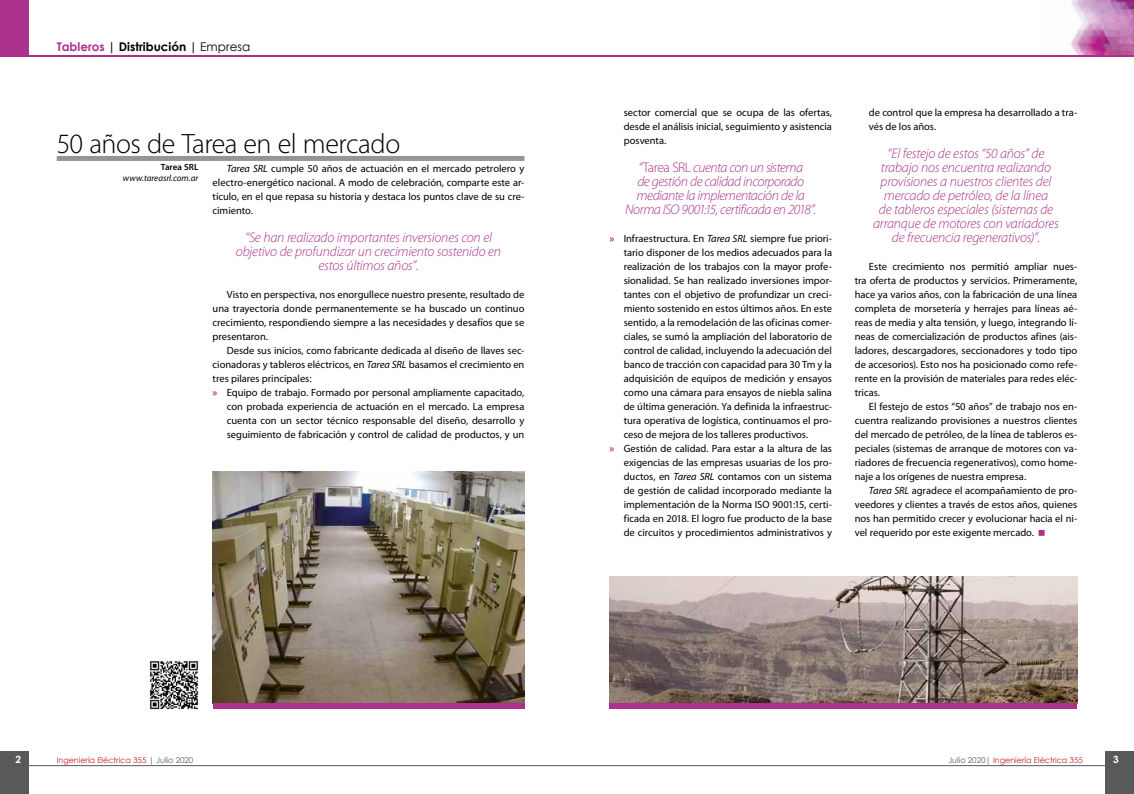
<style>
.page{position:relative;width:1134px;height:794px;background:#fff}
.page>*{position:absolute;margin:0;border:0;box-sizing:border-box;transform-origin:0 0}
.t1{font:300 28px "Myriad Pro";letter-spacing:-.02em;color:#000}
.t2{font:italic 300 14px/14px "Myriad Pro";letter-spacing:-.02em;color:#ac318c;text-align:center}
.t3{font:700 12px "Century Gothic";color:#000}
.t4{font:10.5px/14px "Myriad Pro";letter-spacing:-.005em;color:#000;text-align:justify}
.t5{font:700 10px "Century Gothic";color:#fff}
.t6{font:italic 9px "Myriad Pro";color:#000}
.t7{font:600 9px "Myriad Pro";letter-spacing:.005em;color:#000}
.t8{font:8px "Century Gothic";color:#c61d23}
.s1{color:#ac318c}
.s2{font-weight:400}
.s3{font-style:italic}
.s4{font-weight:700;color:#ac318c}
.s5{font-style:normal}
.s6{color:#58595b}
</style>
<div class="page">
<div style="left:0;top:751px;width:28px;height:43px;background:#58595b"></div>
<hr style="left:0;top:765px;width:567px;height:1px;background:#58595b">
<hr style="left:567px;top:765px;width:567px;height:1px;background:#58595b">
<div style="left:1106px;top:751px;width:28px;height:43px;background:#58595b"></div>
<img style="left:1070px;top:0;width:64px;height:55px">
<hr style="left:567px;top:55px;width:567px;height:2px;background:#ac318c">
<div style="left:0;top:0;width:28px;height:57px;background:#ac318c"></div>
<hr style="left:0;top:55px;width:567px;height:2px;background:#ac318c">
<div style="left:57px;top:156px;width:467px;height:5px;background:#939598"></div>
<img style="left:149px;top:661px;width:50px;height:49px">
<img style="left:213px;top:472px;width:311px;height:231px">
<div style="left:213px;top:703px;width:311px;height:6px;background:#ac318c"></div>
<img style="left:609px;top:576px;width:468px;height:127px">
<div style="left:609px;top:703px;width:468px;height:6px;background:#ac318c"></div>
<p class="t3" style="left:57px;top:38px;width:195px"><span class="s1">Tableros</span> | Distribución | <span class="s2">Empresa</span></p>
<h1 class="t1" style="left:57px;top:128px;width:345px">50 años de Tarea en el mercado</h1>
<p class="t4" style="left:213px;top:162px;width:313px;text-indent:14px"><span class="s3">Tarea SRL</span> cumple 50 años de actuación en el mercado petrolero y electro-energético nacional. A modo de celebración, comparte este ar&shy;tículo, en el que repasa su historia y destaca los puntos clave de su cre&shy;cimiento.</p>
<h2 class="t2" style="left:236px;top:231px;width:267px">“Se han realizado importantes inversiones con el objetivo de profundizar un crecimiento sostenido en estos últimos años”.</h2>
<p class="t4" style="left:213px;top:288px;width:313px;text-indent:14px">Visto en perspectiva, nos enorgullece nuestro presente, resultado de una trayectoria donde permanentemente se ha buscado un continuo crecimiento, respondiendo siempre a las necesidades y desafíos que se presentaron.</p>
<p class="t4" style="left:227px;top:344px;width:299px">Desde sus inicios, como fabricante dedicada al diseño de llaves sec-</p>
<p class="t4" style="left:213px;top:358px;width:313px">cionadoras y tableros eléctricos, en <span class="s3">Tarea SRL</span> basamos el crecimiento en</p>
<p class="t4" style="left:213px;top:372px;width:100px">tres pilares principales:</p>
<p class="t4" style="left:213px;top:386px;width:313px"><span class="s4">»</span> Equipo de trabajo. Formado por personal ampliamente capacitado,</p>
<p class="t4" style="left:227px;top:400px;width:299px">con probada experiencia de actuación en el mercado. La empresa</p>
<p class="t4" style="left:227px;top:414px;width:299px">cuenta con un sector técnico responsable del diseño, desarrollo y</p>
<p class="t4" style="left:227px;top:428px;width:299px">seguimiento de fabricación y control de calidad de productos, y un</p>
<p class="t7" style="left:161px;top:162px;width:39px">Tarea SRL</p>
<p class="t6" style="left:123px;top:173px;width:77px">www.tareasrl.com.ar</p>
<p class="t4" style="left:624px;top:106px;width:210px">sector comercial que se ocupa de las ofertas, desde el análisis inicial, seguimiento y asistencia posventa.</p>
<h2 class="t2" style="left:625px;top:161px;width:193px">“<span class="s5">Tarea SRL</span> cuenta con un sistema<br>de gestión de calidad incorporado mediante la implementación de la Norma ISO 9001:15, certificada en 2018”.</h2>
<p class="t4" style="left:609px;top:232px;width:224px"><span class="s4">»</span> Infraestructura. En <span class="s3">Tarea SRL</span> siempre fue priori-</p>
<p class="t4" style="left:624px;top:246px;width:210px">tario disponer de los medios adecuados para la</p>
<p class="t4" style="left:624px;top:260px;width:210px">realización de los trabajos con la mayor profe-</p>
<p class="t4" style="left:624px;top:274px;width:210px">sionalidad. Se han realizado inversiones impor-</p>
<p class="t4" style="left:624px;top:288px;width:210px">tantes con el objetivo de profundizar un creci-</p>
<p class="t4" style="left:624px;top:302px;width:210px">miento sostenido en estos últimos años. En este</p>
<p class="t4" style="left:624px;top:316px;width:210px">sentido, a la remodelación de las oficinas comer-</p>
<p class="t4" style="left:624px;top:330px;width:210px">ciales, se sumó la ampliación del laboratorio de</p>
<p class="t4" style="left:624px;top:344px;width:210px">control de calidad, incluyendo la adecuación del</p>
<p class="t4" style="left:624px;top:358px;width:210px">banco de tracción con capacidad para 30 Tm y la</p>
<p class="t4" style="left:624px;top:372px;width:210px">adquisición de equipos de medición y ensayos</p>
<p class="t4" style="left:624px;top:386px;width:210px">como una cámara para ensayos de niebla salina</p>
<p class="t4" style="left:624px;top:400px;width:210px">de última generación. Ya definida la infraestruc-</p>
<p class="t4" style="left:624px;top:414px;width:210px">tura operativa de logística, continuamos el pro-</p>
<p class="t4" style="left:624px;top:428px;width:186px">ceso de mejora de los talleres productivos.</p>
<p class="t4" style="left:609px;top:442px;width:224px"><span class="s4">»</span> Gestión de calidad. Para estar a la altura de las</p>
<p class="t4" style="left:624px;top:456px;width:210px">exigencias de las empresas usuarias de los pro-</p>
<p class="t4" style="left:624px;top:470px;width:210px">ductos, en <span class="s3">Tarea SRL</span> contamos con un sistema</p>
<p class="t4" style="left:624px;top:484px;width:210px">de gestión de calidad incorporado mediante la</p>
<p class="t4" style="left:624px;top:498px;width:210px">implementación de la Norma ISO 9001:15, certi-</p>
<p class="t4" style="left:624px;top:512px;width:210px">ficada en 2018. El logro fue producto de la base</p>
<p class="t4" style="left:624px;top:526px;width:210px">de circuitos y procedimientos administrativos y</p>
<p class="t4" style="left:869px;top:106px;width:210px">de control que la empresa ha desarrollado a tra&shy;vés de los años.</p>
<p class="t2" style="left:873px;top:147px;width:187px">“El festejo de estos “50 años” de trabajo nos encuentra realizando provisiones a nuestros clientes del mercado de petróleo, de la línea<br>de tableros especiales (sistemas de arranque de motores con variadores de frecuencia regenerativos)”.</p>
<p class="t4" style="left:855px;top:260px;width:224px;text-indent:14px">Este crecimiento nos permitió ampliar nues&shy;tra oferta de productos y servicios. Primeramente, hace ya varios años, con la fabricación de una línea completa de morsetería y herrajes para líneas aé&shy;reas de media y alta tensión, y luego, integrando lí&shy;neas de comercialización de productos afines (ais&shy;ladores, descargadores, seccionadores y todo tipo de accesorios). Esto nos ha posicionado como refe&shy;rente en la provisión de materiales para redes eléc&shy;tricas.</p>
<p class="t4" style="left:855px;top:400px;width:224px;text-indent:14px">El festejo de estos “50 años” de trabajo nos en&shy;cuentra realizando provisiones a nuestros clientes del mercado de petróleo, de la línea de tableros es&shy;peciales (sistemas de arranque de motores con va&shy;riadores de frecuencia regenerativos), como home&shy;naje a los orígenes de nuestra empresa.</p>
<p class="t4" style="left:855px;top:484px;width:224px;text-indent:14px"><span class="s3">Tarea SRL</span> agradece el acompañamiento de pro&shy;veedores y clientes a través de estos años, quienes nos han permitido crecer y evolucionar hacia el ni&shy;vel requerido por este exigente mercado.</p>
<p class="t5" style="left:16px;top:751px;width:7px">2</p>
<p class="t8" style="left:57px;top:754px;width:138px">Ingeniería Eléctrica 355 <span class="s6">| Julio 2020</span></p>
<p class="t8" style="left:948px;top:754px;width:136px"><span class="s6">Julio 2020|</span> Ingeniería Eléctrica 355</p>
<p class="t5" style="left:1113px;top:751px;width:7px">3</p>
</div>
